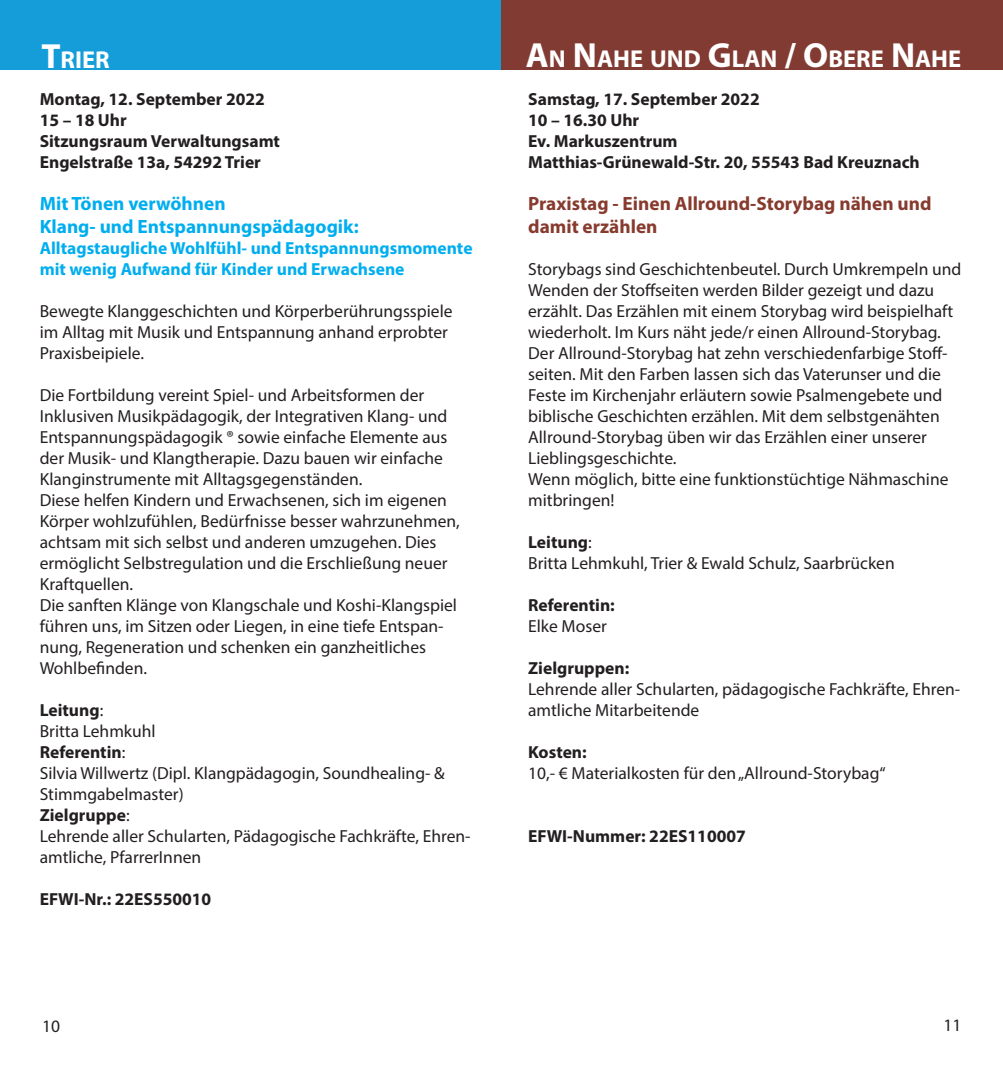
<style>
.page{position:relative;width:1003px;height:1072px;background:#fff}
.page>*{position:absolute;margin:0;border:0;box-sizing:border-box;transform-origin:0 0}
.t1{font:700 24.5px "Myriad Pro";color:#fff}
.t2{font:700 19.25px/23.1px "Myriad Pro";color:#873b2e}
.t3{font:700 19.25px/23.1px "Myriad Pro";color:#00aeef}
.t4{font:17.5px/21px "Myriad Pro";color:#231f20}
.t5{font:700 17.5px/21px "Myriad Pro";color:#231f20}
.t6{font:700 17.5px/21px "Myriad Pro";color:#00aeef}
.s1{font-size:35px}
.s2{font-weight:700}
</style>
<div class="page">
<div style="left:0;top:0;width:501px;height:69px;background:#149dd9"></div>
<div style="left:501px;top:0;width:501px;height:69px;background:#823b32"></div>
<h1 class="t1" style="left:41px;top:44px;width:70px"><span class="s1">T</span>RIER</h1>
<p class="t5" style="left:40px;top:88px;width:242px">Montag, 12. September 2022<br>15 – 18 Uhr<br>Sitzungsraum Verwaltungsamt<br>Engelstraße 13a, 54292 Trier</p>
<p class="t3" style="left:40px;top:191px;width:320px">Mit Tönen verwöhnen<br>Klang- und Entspannungspädagogik:</p>
<p class="t6" style="left:40px;top:237px;width:434px">Alltagstaugliche Wohlfühl- und Entspannungsmomente mit wenig Aufwand für Kinder und Erwachsene</p>
<p class="t4" style="left:40px;top:300px;width:414px">Bewegte Klanggeschichten und Körperberührungsspiele im Alltag mit Musik und Entspannung anhand erprobter<br>Praxisbeipiele.</p>
<p class="t4" style="left:40px;top:384px;width:421px">Die Fortbildung vereint Spiel- und Arbeitsformen der Inklusiven Musikpädagogik, der Integrativen Klang- und Entspannungspädagogik ® sowie einfache Elemente aus der Musik- und Klangtherapie. Dazu bauen wir einfache Klanginstrumente mit Alltagsgegenständen.<br>Diese helfen Kindern und Erwachsenen, sich im eigenen Körper wohlzufühlen, Bedürfnisse besser wahrzunehmen, achtsam mit sich selbst und anderen umzugehen. Dies ermöglicht Selbstregulation und die Erschließung neuer Kraftquellen.<br>Die sanften Klänge von Klangschale und Koshi-Klangspiel führen uns, im Sitzen oder Liegen, in eine tiefe Entspan&shy;nung, Regeneration und schenken ein ganzheitliches Wohlbefinden.</p>
<p class="t4" style="left:40px;top:699px;width:432px"><span class="s2">Leitung</span>:<br>Britta Lehmkuhl<br><span class="s2">Referentin</span>:<br>Silvia Willwertz (Dipl. Klangpädagogin, Soundhealing- &amp;<br>Stimmgabelmaster)<br><span class="s2">Zielgruppe</span>:<br>Lehrende aller Schularten, Pädagogische Fachkräfte, Ehren&shy;amtliche, PfarrerInnen</p>
<p class="t5" style="left:40px;top:888px;width:173px">EFWI-Nr.: 22ES550010</p>
<h1 class="t1" style="left:525px;top:43px;width:437px"><span class="s1">A</span>N <span class="s1">N</span>AHE UND <span class="s1">G</span>LAN <span class="s1">/ O</span>BERE <span class="s1">N</span>AHE</h1>
<p class="t5" style="left:528px;top:88px;width:393px">Samstag, 17. September 2022<br>10 – 16.30 Uhr<br>Ev. Markuszentrum<br>Matthias-Grünewald-Str. 20, 55543 Bad Kreuznach</p>
<p class="t2" style="left:528px;top:191px;width:405px">Praxistag - Einen Allround-Storybag nähen und damit erzählen</p>
<p class="t4" style="left:528px;top:258px;width:434px">Storybags sind Geschichtenbeutel. Durch Umkrempeln und Wenden der Stoffseiten werden Bilder gezeigt und dazu erzählt. Das Erzählen mit einem Storybag wird beispielhaft wiederholt. Im Kurs näht jede/r einen Allround-Storybag.<br>Der Allround-Storybag hat zehn verschiedenfarbige Stoff&shy;seiten. Mit den Farben lassen sich das Vaterunser und die Feste im Kirchenjahr erläutern sowie Psalmengebete und biblische Geschichten erzählen. Mit dem selbstgenähten Allround-Storybag üben wir das Erzählen einer unserer Lieblingsgeschichte.<br>Wenn möglich, bitte eine funktionstüchtige Nähmaschine mitbringen!</p>
<p class="t4" style="left:528px;top:531px;width:368px"><span class="s2">Leitung</span>:<br>Britta Lehmkuhl, Trier &amp; Ewald Schulz, Saarbrücken</p>
<p class="t5" style="left:528px;top:594px;width:88px">Referentin:</p>
<p class="t4" style="left:528px;top:615px;width:80px">Elke Moser</p>
<p class="t5" style="left:528px;top:657px;width:103px">Zielgruppen:</p>
<p class="t4" style="left:528px;top:678px;width:433px">Lehrende aller Schularten, pädagogische Fachkräfte, Ehren&shy;amtliche Mitarbeitende</p>
<p class="t5" style="left:528px;top:741px;width:60px">Kosten:</p>
<p class="t4" style="left:528px;top:762px;width:359px">10,- € Materialkosten für den „Allround-Storybag“</p>
<p class="t5" style="left:528px;top:825px;width:219px">EFWI-Nummer: 22ES110007</p>
<p class="t4" style="left:42px;top:1015px;width:19px">10</p>
<p class="t4" style="left:943px;top:1013px;width:19px">11</p>
</div>
